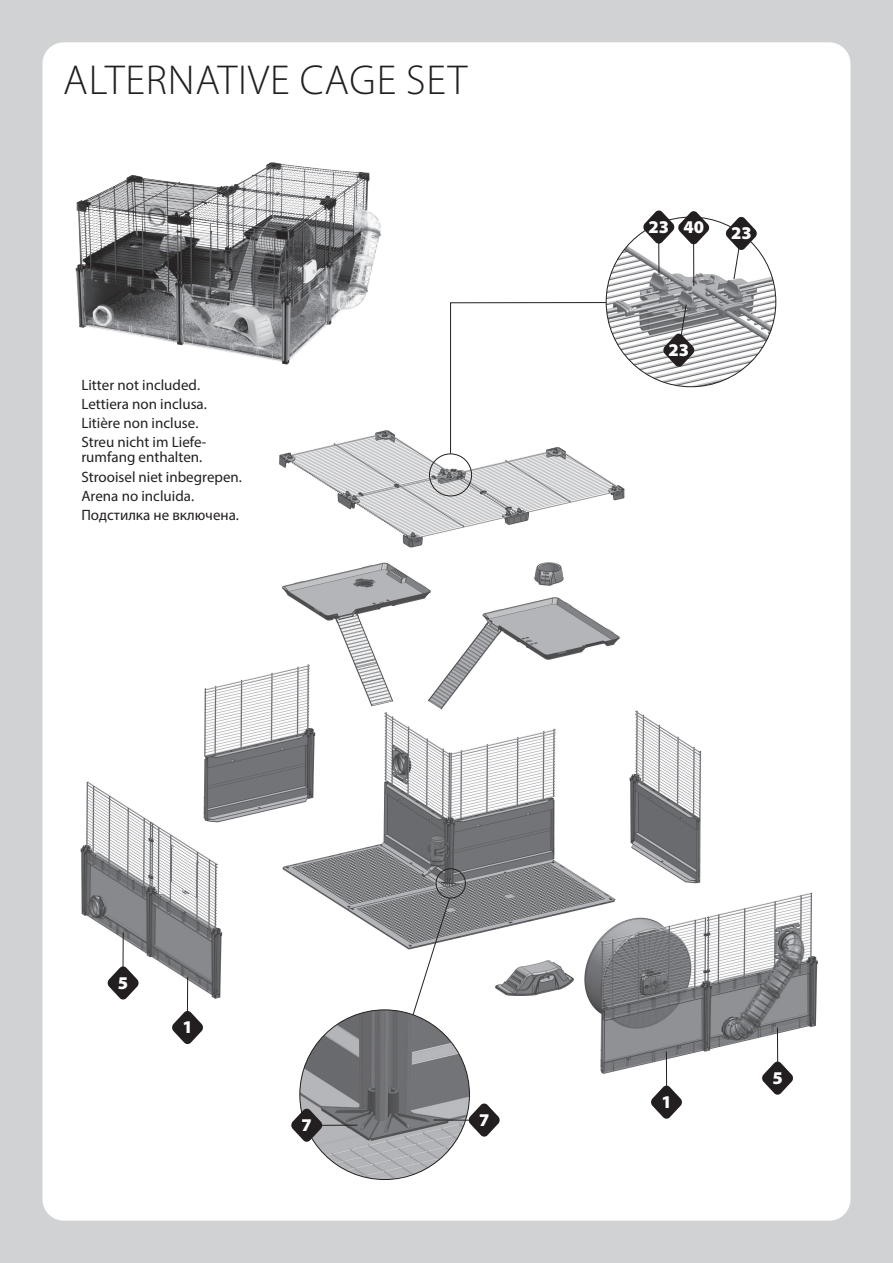
<style>
.page{position:relative;width:893px;height:1263px;background:#d1d2d4}
.page>*{position:absolute;margin:0;border:0;box-sizing:border-box;transform-origin:0 0}
.t1{font:300 42px "Myriad Pro";letter-spacing:.02em;color:#231f20}
.t2{font:900 18px "Myriad Pro";color:#fff}
.t3{font:15px/19.2px "Myriad Pro";color:#231f20}
</style>
<div class="page">
<div style="left:43px;top:42px;width:807px;height:1178px;background:#fff;border-radius:21px"></div>
<img style="left:75px;top:162px;width:306px;height:203px">
<img style="left:80px;top:430px;width:738px;height:597px">
<img style="left:606px;top:241px;width:170px;height:145px">
<hr style="left:658px;top:236px;width:1px;height:37px;background:#231f20">
<hr style="left:693px;top:237px;width:1px;height:49px;background:#231f20">
<svg style="left:725px;top:216px;width:32px;height:64px"></svg>
<svg style="left:663px;top:304px;width:32px;height:63px;background:#7d7c7e"></svg>
<svg style="left:643px;top:210px;width:67px;height:35px"></svg>
<div style="left:429px;top:454px;width:43px;height:42px;border:1px solid #231f20;border-radius:50%"></div>
<svg style="left:450px;top:302px;width:156px;height:152px"></svg>
<svg style="left:81px;top:478px;width:732px;height:691px"></svg>
<h1 class="t1" style="left:63px;top:55px;width:406px">ALTERNATIVE CAGE SET</h1>
<p class="t3" style="left:81px;top:375px;width:127px">Litter not included.<br>Lettiera non inclusa.<br>Litière non incluse.<br>Streu nicht im Liefe-</p>
<p class="t3" style="left:81px;top:447px;width:162px">rumfang enthalten.<br>Strooisel niet inbegrepen.<br>Arena no incluida.<br>Подстилка не включена.</p>
<p class="t2" style="left:648px;top:215px;width:22px">23</p>
<p class="t2" style="left:683px;top:215px;width:22px">40</p>
<p class="t2" style="left:731px;top:221px;width:22px">23</p>
<p class="t2" style="left:668px;top:338px;width:22px">23</p>
<p class="t2" style="left:118px;top:970px;width:12px">5</p>
<p class="t2" style="left:182px;top:1015px;width:12px">1</p>
<p class="t2" style="left:302px;top:1113px;width:12px">7</p>
<p class="t2" style="left:479px;top:1107px;width:12px">7</p>
<p class="t2" style="left:661px;top:1090px;width:12px">1</p>
<p class="t2" style="left:772px;top:1066px;width:12px">5</p>
</div>
